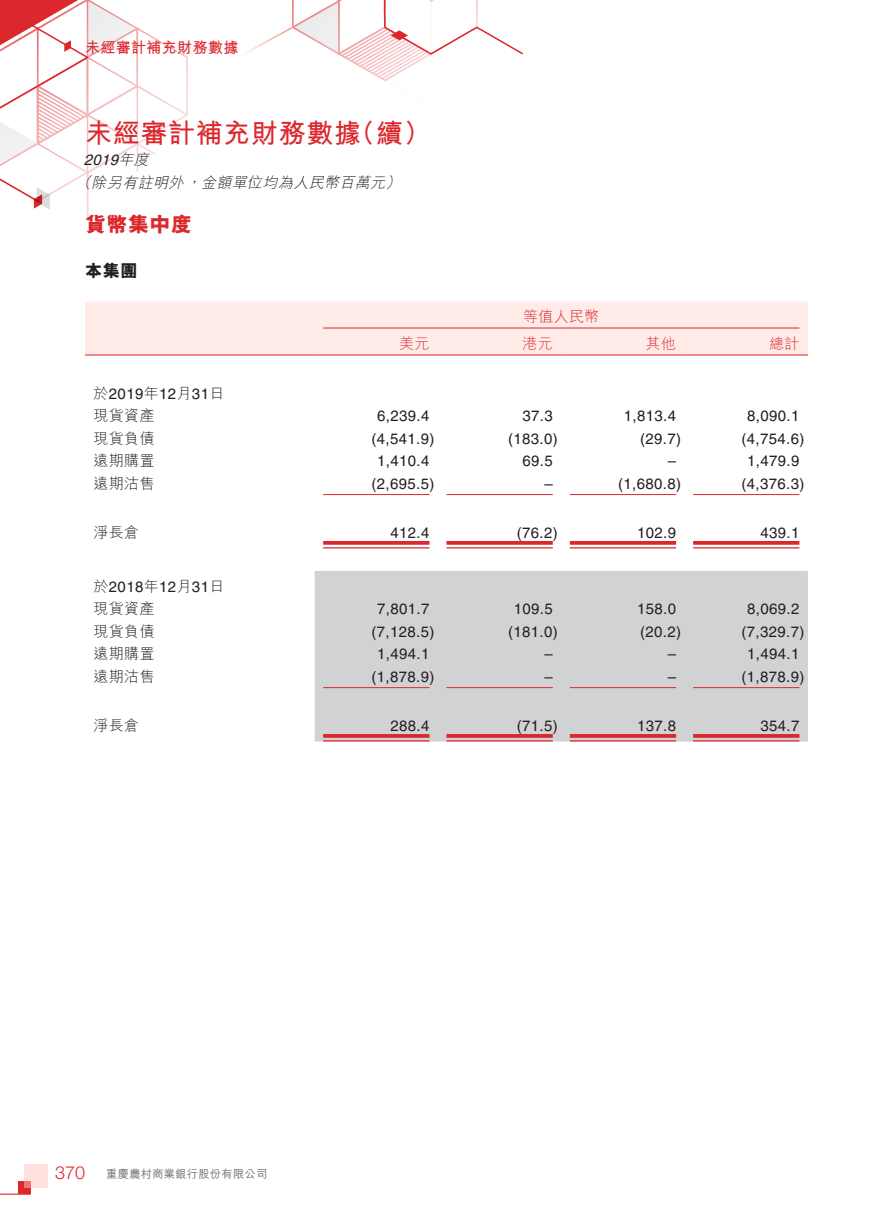
<style>
.page{position:relative;width:893px;height:1212px;background:#fff}
.page>*{position:absolute;margin:0;border:0;box-sizing:border-box;transform-origin:0 0}
.t1{font:700 27px "M Hei HK";letter-spacing:.025em;color:#dc272d}
.t2{font:800 21px "M Hei HK";letter-spacing:.025em;color:#dc272d}
.t3{font:300 18px "Helvetica Neue LT Std";color:#dc272d}
.t4{font:800 17.25px "M Hei HK";color:#231f20}
.t5{font:15px "Helvetica LT Std";letter-spacing:.025em;color:#231f20}
.t6{font:300 15px "M Hei HK";letter-spacing:.025em;color:#231f20}
.t7{font:italic 300 15px "M Hei HK";color:#231f20}
.t8{font:300 15px "M Hei HK";letter-spacing:.025em;color:#dc272d}
.t9{font:700 15px "M Hei HK";letter-spacing:.025em;color:#dc272d}
.t10{font:italic 15px "Helvetica LT Std";color:#231f20}
.t11{font:500 11.25px "M Hei HK";letter-spacing:.025em;color:#6c6d70}
.s1{font-family:"M Hei HK";font-weight:300}
</style>
<div class="page">
<div style="left:18px;top:1181px;width:13px;height:13px;background:#dc272d"></div>
<svg style="left:0;top:0;width:188px;height:221px"></svg>
<svg style="left:244px;top:0;width:279px;height:81px"></svg>
<hr style="left:0;top:1193px;width:31px;height:2px;background:#dc272d">
<svg style="left:24px;top:1164px;width:24px;height:24px"></svg>
<div style="left:85px;top:301px;width:723px;height:54px;background:#ffebe8"></div>
<div style="left:315px;top:571px;width:493px;height:170px;background:#d1d2d4"></div>
<hr style="left:323px;top:328px;width:476px;height:1px;background:#dc272d">
<hr style="left:85px;top:355px;width:230px;height:1px;background:#dc272d">
<hr style="left:315px;top:355px;width:123px;height:1px;background:#dc272d">
<hr style="left:438px;top:355px;width:123px;height:1px;background:#dc272d">
<hr style="left:561px;top:355px;width:124px;height:1px;background:#dc272d">
<hr style="left:685px;top:355px;width:123px;height:1px;background:#dc272d">
<hr style="left:323px;top:494px;width:106px;height:1px;background:#dc272d">
<hr style="left:446px;top:494px;width:107px;height:1px;background:#dc272d">
<hr style="left:570px;top:494px;width:106px;height:1px;background:#dc272d">
<hr style="left:693px;top:494px;width:106px;height:1px;background:#dc272d">
<svg style="left:323px;top:541px;width:106px;height:4px"></svg>
<hr style="left:323px;top:547px;width:106px;height:1px;background:#dc272d">
<svg style="left:446px;top:541px;width:107px;height:4px"></svg>
<hr style="left:446px;top:547px;width:107px;height:1px;background:#dc272d">
<svg style="left:570px;top:541px;width:106px;height:4px"></svg>
<hr style="left:570px;top:547px;width:106px;height:1px;background:#dc272d">
<svg style="left:693px;top:541px;width:106px;height:4px"></svg>
<hr style="left:693px;top:547px;width:106px;height:1px;background:#dc272d">
<hr style="left:323px;top:687px;width:106px;height:1px;background:#dc272d">
<hr style="left:446px;top:687px;width:107px;height:1px;background:#dc272d">
<hr style="left:570px;top:687px;width:106px;height:1px;background:#dc272d">
<hr style="left:693px;top:687px;width:106px;height:1px;background:#dc272d">
<svg style="left:323px;top:734px;width:106px;height:4px"></svg>
<hr style="left:323px;top:740px;width:106px;height:1px;background:#dc272d">
<svg style="left:446px;top:734px;width:107px;height:4px"></svg>
<hr style="left:446px;top:740px;width:107px;height:1px;background:#dc272d">
<svg style="left:570px;top:734px;width:106px;height:4px"></svg>
<hr style="left:570px;top:740px;width:106px;height:1px;background:#dc272d">
<svg style="left:693px;top:734px;width:106px;height:4px"></svg>
<hr style="left:693px;top:740px;width:106px;height:1px;background:#dc272d">
<p class="t9" style="left:85px;top:37px;width:155px">未經審計補充財務數據</p>
<h1 class="t1" style="left:85px;top:113px;width:347px">未經審計補充財務數據（續）</h1>
<p class="t10" style="left:84px;top:151px;width:71px">2019<span class="s1">年度</span></p>
<p class="t7" style="left:76px;top:172px;width:330px">（除另有註明外，金額單位均為人民幣百萬元）</p>
<h2 class="t2" style="left:85px;top:210px;width:109px">貨幣集中度</h2>
<p class="t4" style="left:85px;top:259px;width:54px">本集團</p>
<p class="t8" style="left:523px;top:306px;width:78px">等值人民幣</p>
<p class="t8" style="left:399px;top:333px;width:32px">美元</p>
<p class="t8" style="left:522px;top:333px;width:32px">港元</p>
<p class="t8" style="left:646px;top:333px;width:32px">其他</p>
<p class="t8" style="left:769px;top:333px;width:32px">總計</p>
<p class="t5" style="left:94px;top:384px;width:132px"><span class="s1">於</span>2019<span class="s1">年</span>12<span class="s1">月</span>31<span class="s1">日</span></p>
<p class="t6" style="left:94px;top:405px;width:63px">現貨資產</p>
<p class="t5" style="left:377px;top:407px;width:54px">6,239.4</p>
<p class="t5" style="left:522px;top:407px;width:32px">37.3</p>
<p class="t5" style="left:624px;top:407px;width:54px">1,813.4</p>
<p class="t5" style="left:747px;top:407px;width:54px">8,090.1</p>
<p class="t6" style="left:94px;top:427px;width:63px">現貨負債</p>
<p class="t5" style="left:371px;top:429px;width:65px">(4,541.9)</p>
<p class="t5" style="left:508px;top:429px;width:51px">(183.0)</p>
<p class="t5" style="left:640px;top:429px;width:43px">(29.7)</p>
<p class="t5" style="left:741px;top:429px;width:65px">(4,754.6)</p>
<p class="t6" style="left:94px;top:450px;width:63px">遠期購置</p>
<p class="t5" style="left:377px;top:452px;width:54px">1,410.4</p>
<p class="t5" style="left:522px;top:452px;width:32px">69.5</p>
<p class="t5" style="left:668px;top:452px;width:10px">–</p>
<p class="t5" style="left:747px;top:452px;width:54px">1,479.9</p>
<p class="t6" style="left:94px;top:472px;width:63px">遠期沽售</p>
<p class="t5" style="left:371px;top:474px;width:65px">(2,695.5)</p>
<p class="t5" style="left:544px;top:474px;width:10px">–</p>
<p class="t5" style="left:618px;top:474px;width:65px">(1,680.8)</p>
<p class="t5" style="left:741px;top:474px;width:65px">(4,376.3)</p>
<p class="t6" style="left:94px;top:522px;width:47px">淨長倉</p>
<p class="t5" style="left:390px;top:524px;width:41px">412.4</p>
<p class="t5" style="left:517px;top:524px;width:43px">(76.2)</p>
<p class="t5" style="left:637px;top:524px;width:41px">102.9</p>
<p class="t5" style="left:760px;top:524px;width:41px">439.1</p>
<p class="t5" style="left:94px;top:578px;width:132px"><span class="s1">於</span>2018<span class="s1">年</span>12<span class="s1">月</span>31<span class="s1">日</span></p>
<p class="t6" style="left:94px;top:598px;width:63px">現貨資產</p>
<p class="t5" style="left:377px;top:600px;width:54px">7,801.7</p>
<p class="t5" style="left:514px;top:600px;width:41px">109.5</p>
<p class="t5" style="left:637px;top:600px;width:41px">158.0</p>
<p class="t5" style="left:747px;top:600px;width:54px">8,069.2</p>
<p class="t6" style="left:94px;top:620px;width:63px">現貨負債</p>
<p class="t5" style="left:371px;top:623px;width:65px">(7,128.5)</p>
<p class="t5" style="left:508px;top:623px;width:51px">(181.0)</p>
<p class="t5" style="left:640px;top:623px;width:43px">(20.2)</p>
<p class="t5" style="left:741px;top:623px;width:65px">(7,329.7)</p>
<p class="t6" style="left:94px;top:643px;width:63px">遠期購置</p>
<p class="t5" style="left:377px;top:645px;width:54px">1,494.1</p>
<p class="t5" style="left:544px;top:645px;width:10px">–</p>
<p class="t5" style="left:668px;top:645px;width:10px">–</p>
<p class="t5" style="left:747px;top:645px;width:54px">1,494.1</p>
<p class="t6" style="left:94px;top:665px;width:63px">遠期沽售</p>
<p class="t5" style="left:371px;top:668px;width:65px">(1,878.9)</p>
<p class="t5" style="left:544px;top:668px;width:10px">–</p>
<p class="t5" style="left:668px;top:668px;width:10px">–</p>
<p class="t5" style="left:741px;top:668px;width:65px">(1,878.9)</p>
<p class="t6" style="left:94px;top:715px;width:47px">淨長倉</p>
<p class="t5" style="left:390px;top:717px;width:41px">288.4</p>
<p class="t5" style="left:517px;top:717px;width:43px">(71.5)</p>
<p class="t5" style="left:637px;top:717px;width:41px">137.8</p>
<p class="t5" style="left:760px;top:717px;width:41px">354.7</p>
<p class="t3" style="left:55px;top:1162px;width:31px">370</p>
<p class="t11" style="left:106px;top:1165px;width:163px">重慶農村商業銀行股份有限公司</p>
</div>
